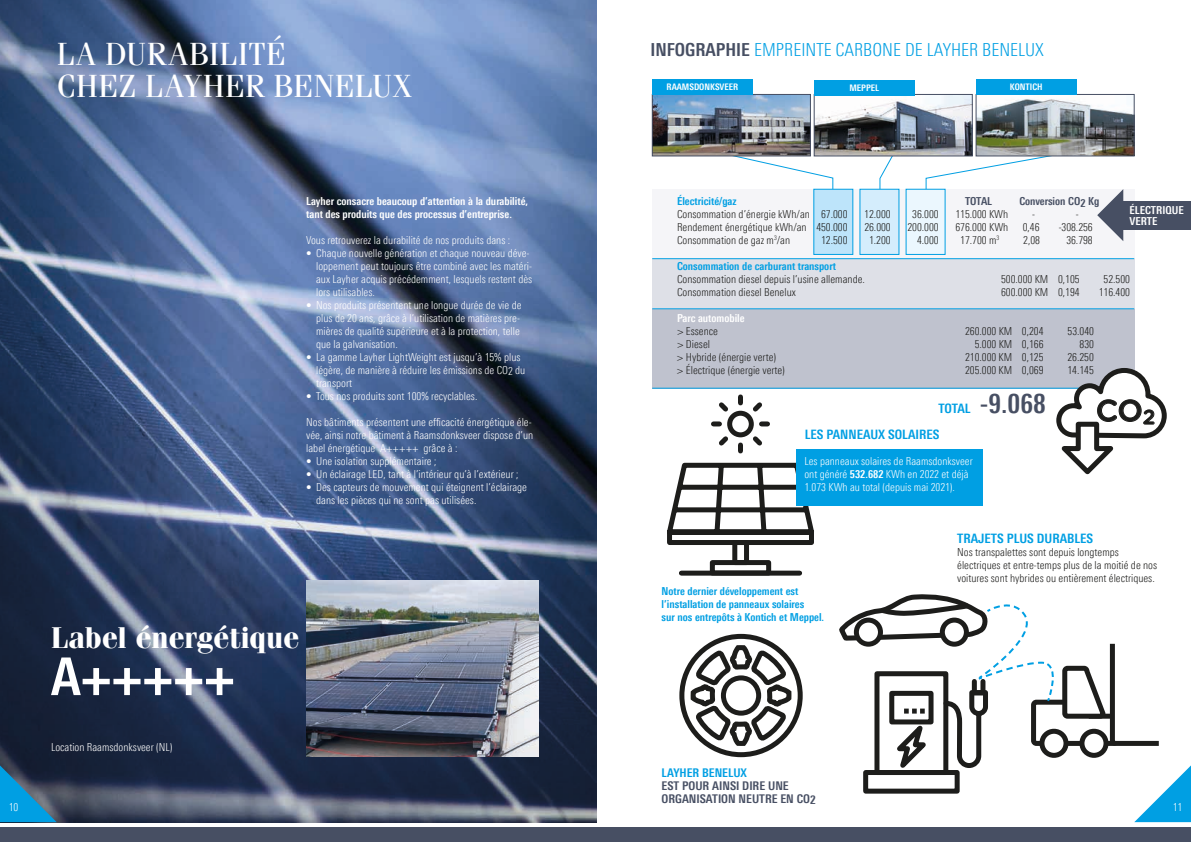
<style>
.page{position:relative;width:1191px;height:842px;background:#fff}
.page>*{position:absolute;margin:0;border:0;box-sizing:border-box;transform-origin:0 0}
.t1{font:700 52px "Linotype Univers 620 Cn";color:#fff}
.t2{font:32px/32px "Fenice Pro ITC";letter-spacing:.01em;color:#fff}
.t3{font:700 30px "Fenice Pro ITC";letter-spacing:-.01em;color:#fff}
.t4{font:500 30px "Gotham Rounded";color:#1d1d1b}
.t5{font:700 27px "Linotype Univers 620 Cn";color:#474f63}
.t6{font:300 18px "Linotype Univers 320 Cn";color:#009fe3}
.t7{font:700 13px "Linotype Univers 620 Cn";color:#009fe3}
.t8{font:700 12px/13px "Linotype Univers 620 Cn";color:#474f63}
.t9{font:700 12px "Linotype Univers 620 Cn";color:#009fe3}
.t10{font:300 11px/13px "Linotype Univers 320 Cn";color:#fff}
.t11{font:300 11px/13px "Linotype Univers 320 Cn";color:#1d1d1b}
.t12{font:700 11px/13px "Linotype Univers 620 Cn";color:#009fe3}
.t13{font:700 11px/13px "Linotype Univers 620 Cn";color:#fff}
.t14{font:700 11px "Linotype Univers 620 Cn";color:#474f63}
.t15{font:700 9px "Linotype Univers 620 Cn";color:#fff}
.s1{font-family:"Linotype Univers 620 Cn";font-weight:700;color:#474f63}
.s2{font-size:13px;color:#009fe3}
.s3{font-family:"Linotype Univers 620 Cn";font-weight:700}
</style>
<div class="page">
<div style="left:652px;top:259px;width:482px;height:49px;background:#dee0e7"></div>
<div style="left:652px;top:189px;width:482px;height:69px;background:#f5f5f8"></div>
<div style="left:652px;top:309px;width:482px;height:80px;background:#bfc2ce"></div>
<div style="left:813px;top:189px;width:40px;height:66px;background:#bde4fa;border:1px solid #009fe3"></div>
<div style="left:860px;top:189px;width:39px;height:66px;background:#d4edfc;border:1px solid #009fe3"></div>
<div style="left:906px;top:189px;width:39px;height:66px;background:#ebf7fe"></div>
<img style="left:0;top:0;width:596px;height:822px">
<svg style="left:0;top:765px;width:57px;height:57px;background:#1f709a"></svg>
<div style="left:0;top:828px;width:1191px;height:14px;background:#474f63"></div>
<img style="left:306px;top:580px;width:233px;height:177px">
<svg style="left:730px;top:154px;width:104px;height:36px"></svg>
<svg style="left:879px;top:156px;width:15px;height:34px"></svg>
<svg style="left:925px;top:154px;width:130px;height:36px"></svg>
<img style="left:654px;top:96px;width:154px;height:58px">
<div style="left:652px;top:94px;width:158px;height:62px;border:1px solid #474f63"></div>
<img style="left:816px;top:96px;width:154px;height:58px">
<div style="left:814px;top:94px;width:158px;height:62px;border:1px solid #474f63"></div>
<img style="left:978px;top:99px;width:154px;height:55px">
<div style="left:976px;top:94px;width:158px;height:62px;border:1px solid #474f63"></div>
<div style="left:652px;top:79px;width:101px;height:15px;background:#009fe3"></div>
<div style="left:814px;top:80px;width:100px;height:16px;background:#009fe3"></div>
<div style="left:976px;top:79px;width:100px;height:15px;background:#009fe3"></div>
<hr style="left:652px;top:258px;width:482px;height:1px;background:#009fe3">
<hr style="left:652px;top:308px;width:482px;height:1px;background:#009fe3">
<hr style="left:652px;top:388px;width:482px;height:1px;background:#009fe3">
<svg style="left:667px;top:394px;width:147px;height:182px"></svg>
<div style="left:796px;top:449px;width:186px;height:57px;background:#009fe3"></div>
<svg style="left:679px;top:633px;width:124px;height:125px"></svg>
<svg style="left:1052px;top:365px;width:115px;height:110px"></svg>
<svg style="left:839px;top:594px;width:352px;height:228px"></svg>
<svg style="left:1097px;top:189px;width:26px;height:52px"></svg>
<div style="left:1112px;top:201px;width:79px;height:28px;background:#474f63"></div>
<h2 class="t2" style="left:57px;top:37px;width:356px">LA DURABILITÉ<br>CHEZ LAYHER BENELUX</h2>
<h3 class="t6" style="left:650px;top:39px;width:395px"><span class="s1">INFOGRAPHIE</span> EMPREINTE CARBONE DE LAYHER BENELUX</h3>
<p class="t15" style="left:666px;top:81px;width:73px">RAAMSDONKSVEER</p>
<p class="t15" style="left:849px;top:83px;width:31px">MEPPEL</p>
<p class="t15" style="left:1010px;top:81px;width:34px">KONTICH</p>
<p class="t13" style="left:306px;top:195px;width:223px">Layher consacre beaucoup d’attention à la durabilité, tant des produits que des processus d’entreprise.</p>
<p class="t10" style="left:306px;top:234px;width:205px">Vous retrouverez la durabilité de nos produits dans :</p>
<p class="t10" style="left:316px;top:247px;width:217px;text-indent:-10px">• Chaque nouvelle génération et chaque nouveau déve&shy;loppement peut toujours être combiné avec les matéri&shy;aux Layher acquis précédemment, lesquels restent dès lors utilisables.</p>
<p class="t10" style="left:316px;top:299px;width:207px;text-indent:-10px">• Nos produits présentent une longue durée de vie de plus de 20 ans, grâce à l’utilisation de matières pre&shy;mières de qualité supérieure et à la protection, telle que la galvanisation.</p>
<p class="t10" style="left:316px;top:351px;width:210px;text-indent:-10px">• La gamme Layher LightWeight est jusqu’à 15% plus légère, de manière à réduire les émissions de CO2 du transport</p>
<p class="t10" style="left:306px;top:390px;width:173px">• Tous nos produits sont 100% recyclables.</p>
<p class="t10" style="left:306px;top:416px;width:228px">Nos bâtiments présentent une efficacité énergétique éle&shy;vée, ainsi notre bâtiment à Raamsdonksveer dispose d’un label énergétique A+++++ grâce à :</p>
<p class="t10" style="left:306px;top:455px;width:132px">• Une isolation supplémentaire ;</p>
<p class="t10" style="left:306px;top:468px;width:214px">• Un éclairage LED, tant à l’intérieur qu’à l’extérieur ;</p>
<p class="t10" style="left:316px;top:481px;width:212px;text-indent:-10px">• Des capteurs de mouvement qui éteignent l’éclairage dans les pièces qui ne sont pas utilisées.</p>
<h3 class="t3" style="left:51px;top:619px;width:250px">Label énergétique</h3>
<h1 class="t1" style="left:51px;top:646px;width:185px">A+++++</h1>
<p class="t10" style="left:51px;top:741px;width:123px">Location Raamsdonksveer (NL)</p>
<p class="t12" style="left:677px;top:195px;width:61px">Électricité/gaz</p>
<p class="t14" style="left:965px;top:195px;width:29px">TOTAL</p>
<p class="t14" style="left:1019px;top:195px;width:82px">Conversion CO2 Kg</p>
<p class="t11" style="left:677px;top:208px;width:172px">Consommation d’énergie kWh/an 67.000</p>
<p class="t11" style="left:864px;top:208px;width:28px">12.000</p>
<p class="t11" style="left:912px;top:208px;width:28px">36.000</p>
<p class="t11" style="left:955px;top:208px;width:54px">115.000 KWh</p>
<p class="t11" style="left:1032px;top:208px;width:4px">-</p>
<p class="t11" style="left:1075px;top:208px;width:4px">-</p>
<p class="t11" style="left:677px;top:221px;width:172px">Rendement énergétique kWh/an 450.000</p>
<p class="t11" style="left:864px;top:221px;width:28px">26.000</p>
<p class="t11" style="left:907px;top:221px;width:33px">200.000</p>
<p class="t11" style="left:955px;top:221px;width:54px">676.000 KWh</p>
<p class="t11" style="left:1022px;top:221px;width:18px">0,46</p>
<p class="t11" style="left:1058px;top:221px;width:36px">-308.256</p>
<p class="t11" style="left:677px;top:234px;width:115px">Consommation de gaz m<sup>3</sup>/an</p>
<p class="t11" style="left:821px;top:234px;width:28px">12.500</p>
<p class="t11" style="left:869px;top:234px;width:23px">1.200</p>
<p class="t11" style="left:917px;top:234px;width:23px">4.000</p>
<p class="t11" style="left:960px;top:234px;width:40px">17.700 m<sup>3</sup></p>
<p class="t11" style="left:1023px;top:234px;width:18px">2,08</p>
<p class="t11" style="left:1066px;top:234px;width:28px">36.798</p>
<p class="t12" style="left:677px;top:260px;width:160px">Consommation de carburant transport</p>
<p class="t11" style="left:677px;top:273px;width:189px">Consommation diesel depuis l’usine allemande.</p>
<p class="t11" style="left:1001px;top:273px;width:80px">500.000 KM 0,105</p>
<p class="t11" style="left:1103px;top:273px;width:28px">52.500</p>
<p class="t11" style="left:677px;top:286px;width:120px">Consommation diesel Benelux</p>
<p class="t11" style="left:1001px;top:286px;width:80px">600.000 KM 0,194</p>
<p class="t11" style="left:1098px;top:286px;width:33px">116.400</p>
<p class="t13" style="left:677px;top:312px;width:69px">Parc automobile</p>
<p class="t11" style="left:677px;top:325px;width:42px">&gt; Essence</p>
<p class="t11" style="left:965px;top:325px;width:80px">260.000 KM 0,204</p>
<p class="t11" style="left:1067px;top:325px;width:28px">53.040</p>
<p class="t11" style="left:677px;top:338px;width:35px">&gt; Diesel</p>
<p class="t11" style="left:974px;top:338px;width:70px">5.000 KM 0,166</p>
<p class="t11" style="left:1079px;top:338px;width:16px">830</p>
<p class="t11" style="left:677px;top:351px;width:101px">&gt; Hybride (énergie verte)</p>
<p class="t11" style="left:965px;top:351px;width:80px">210.000 KM 0,125</p>
<p class="t11" style="left:1067px;top:351px;width:28px">26.250</p>
<p class="t11" style="left:677px;top:364px;width:109px">&gt; Électrique (énergie verte)</p>
<p class="t11" style="left:965px;top:364px;width:80px">205.000 KM 0,069</p>
<p class="t11" style="left:1067px;top:364px;width:28px">14.145</p>
<h3 class="t5" style="left:938px;top:387px;width:109px"><span class="s2">TOTAL</span> -9.068</h3>
<p class="t13" style="left:1129px;top:204px;width:56px;line-height:11px">ÉLECTRIQUE<br>VERTE</p>
<h3 class="t4" style="left:1095px;top:389px;width:61px">CO<sub>2</sub></h3>
<p class="t7" style="left:804px;top:427px;width:136px">LES PANNEAUX SOLAIRES</p>
<p class="t10" style="left:804px;top:455px;width:170px">Les panneaux solaires de Raamsdonksveer ont généré <span class="s3">532.682</span> KWh en 2022 et déjà<br>1.073 KWh au total (depuis mai 2021).</p>
<p class="t12" style="left:661px;top:585px;width:164px">Notre dernier développement est l’installation de panneaux solaires<br>sur nos entrepôts à Kontich et Meppel.</p>
<p class="t7" style="left:957px;top:531px;width:137px">TRAJETS PLUS DURABLES</p>
<p class="t11" style="left:957px;top:546px;width:201px">Nos transpalettes sont depuis longtemps électriques et entre-temps plus de la moitié de nos voitures sont hybrides ou entièrement électriques.</p>
<p class="t9" style="left:661px;top:766px;width:87px">LAYHER BENELUX</p>
<p class="t8" style="left:661px;top:779px;width:156px">EST POUR AINSI DIRE UNE<br>ORGANISATION NEUTRE EN CO2</p>
<p class="t10" style="left:9px;top:801px;width:11px">10</p>
<p class="t10" style="left:1172px;top:801px;width:11px">11</p>
</div>
